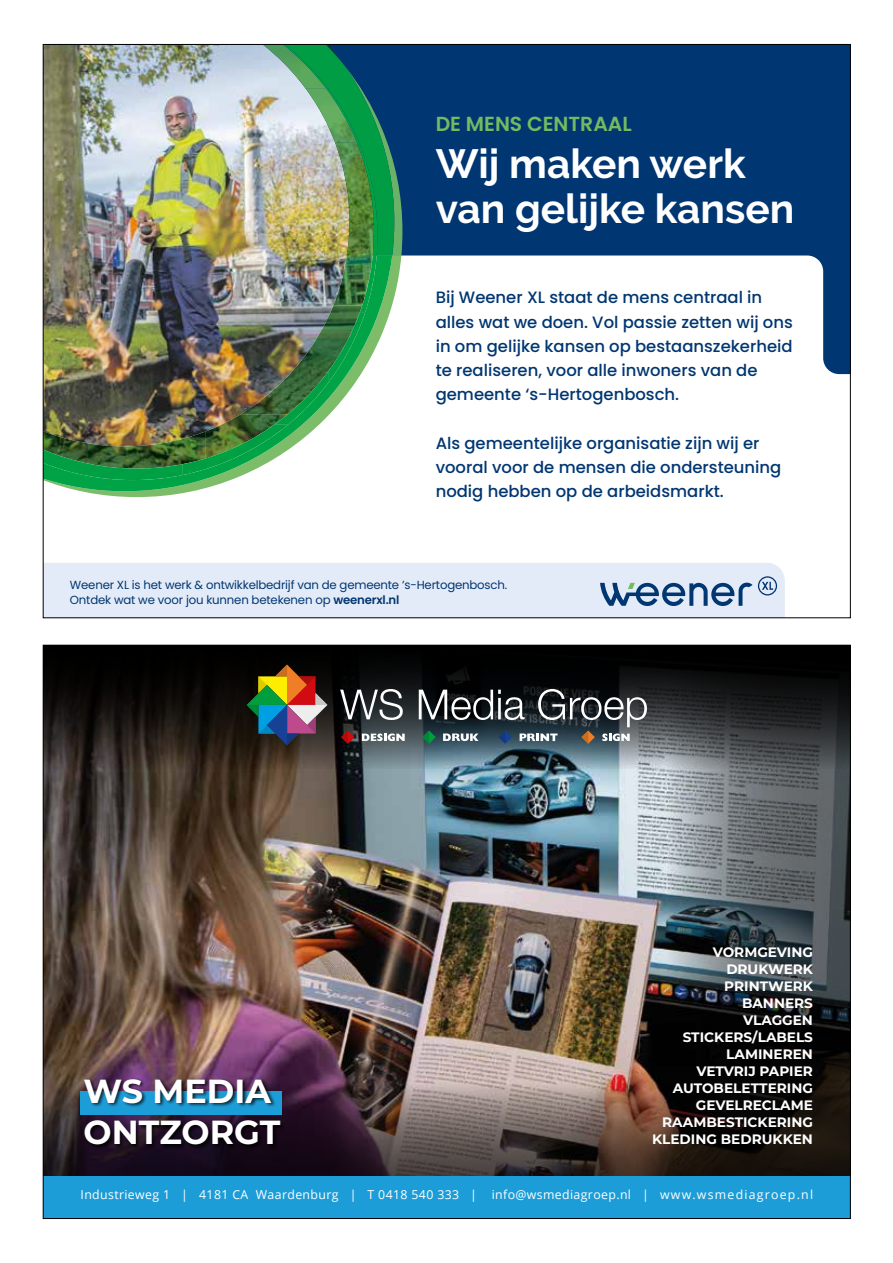
<style>
.page{position:relative;width:893px;height:1263px;background:#fff}
.page>*{position:absolute;margin:0;border:0;box-sizing:border-box;transform-origin:0 0}
.t1{font:700 40.65px/44.7px "Raleway";color:#fff}
.t2{font:700 33.45px/41.5px "Montserrat";color:#fff}
.t3{font:600 20.4px "Poppins";color:#73ba62}
.t4{font:500 16.35px/24.3px "Poppins";color:#003671}
.t5{font:700 13.65px/17.1px "Montserrat";color:#fff;text-align:right}
.t6{font:12.3px "Open Sans";letter-spacing:.03em;color:#fff}
.t7{font:11.7px/15.6px "Poppins";letter-spacing:-.015em;color:#003671}
.s1{font-weight:600}
</style>
<div class="page">
<svg style="left:401px;top:46px;width:448px;height:328px;fill:#003671"></svg>
<div style="left:45px;top:563px;width:740px;height:53px;background:#e4ebf8"></div>
<img style="left:45px;top:46px;width:226px;height:209px">
<svg style="left:80px;top:255px;width:321px;height:242px"></svg>
<img style="left:263px;top:46px;width:8px;height:42px">
<img style="left:45px;top:255px;width:347px;height:236px">
<img style="left:271px;top:46px;width:131px;height:209px">
<img style="left:283px;top:46px;width:46px;height:44px">
<img style="left:327px;top:90px;width:33px;height:56px">
<img style="left:358px;top:145px;width:19px;height:168px">
<img style="left:329px;top:313px;width:36px;height:69px">
<img style="left:275px;top:370px;width:54px;height:54px">
<img style="left:45px;top:449px;width:138px;height:31px">
<img style="left:183px;top:424px;width:106px;height:51px">
<img style="left:45px;top:769px;width:607px;height:314px">
<svg style="left:45px;top:1083px;width:607px;height:93px;background:#503f41"></svg>
<svg style="left:652px;top:769px;width:197px;height:407px;background:#3e4143"></svg>
<div style="left:43px;top:1176px;width:807px;height:42px;background:#1d9dd8"></div>
<svg style="left:45px;top:647px;width:804px;height:122px;background:#212323"></svg>
<svg style="left:340px;top:689px;width:63px;height:31px"></svg>
<svg style="left:247px;top:664px;width:80px;height:81px;background:#5c5445"></svg>
<svg style="left:362px;top:733px;width:43px;height:8px"></svg>
<svg style="left:341px;top:730px;width:13px;height:14px"></svg>
<svg style="left:419px;top:689px;width:228px;height:55px;background:#495256"></svg>
<div style="left:83px;top:1078px;width:203px;height:72px;background:#000;opacity:.75"></div>
<p class="t3" style="left:436px;top:112px;width:198px">DE MENS CENTRAAL</p>
<h1 class="t1" style="left:436px;top:141px;width:360px">Wij maken werk van gelijke kansen</h1>
<p class="t4" style="left:436px;top:286px;width:359px">Bij Weener XL staat de mens centraal in alles wat we doen. Vol passie zetten wij ons in om gelijke kansen op bestaanszekerheid te realiseren, voor alle inwoners van de gemeente ‘s-Hertogenbosch.</p>
<p class="t4" style="left:436px;top:431px;width:347px">Als gemeentelijke organisatie zijn wij er vooral voor de mensen die ondersteuning nodig hebben op de arbeidsmarkt.</p>
<p class="t7" style="left:70px;top:577px;width:439px">Weener XL is het werk &amp; ontwikkelbedrijf van de gemeente ’s-Hertogenbosch.<br>Ontdek wat we voor jou kunnen betekenen op <span class="s1">weenerxl.nl</span></p>
<h2 class="t2" style="left:84px;top:1068px;width:199px">WS MEDIA<br>ONTZORGT</h2>
<p class="t5" style="left:652px;top:943px;width:162px">VORMGEVING<br>DRUKWERK<br>PRINTWERK<br>BANNERS<br>VLAGGEN<br>STICKERS/LABELS<br>LAMINEREN<br>VETVRIJ PAPIER<br>AUTOBELETTERING<br>GEVELRECLAME<br>RAAMBESTICKERING<br>KLEDING BEDRUKKEN</p>
<p class="t6" style="left:81px;top:1186px;width:734px">Industrieweg 1 | 4181 CA Waardenburg | T 0418 540 333 | info@wsmediagroep.nl | www.wsmediagroep.nl</p>
</div>
